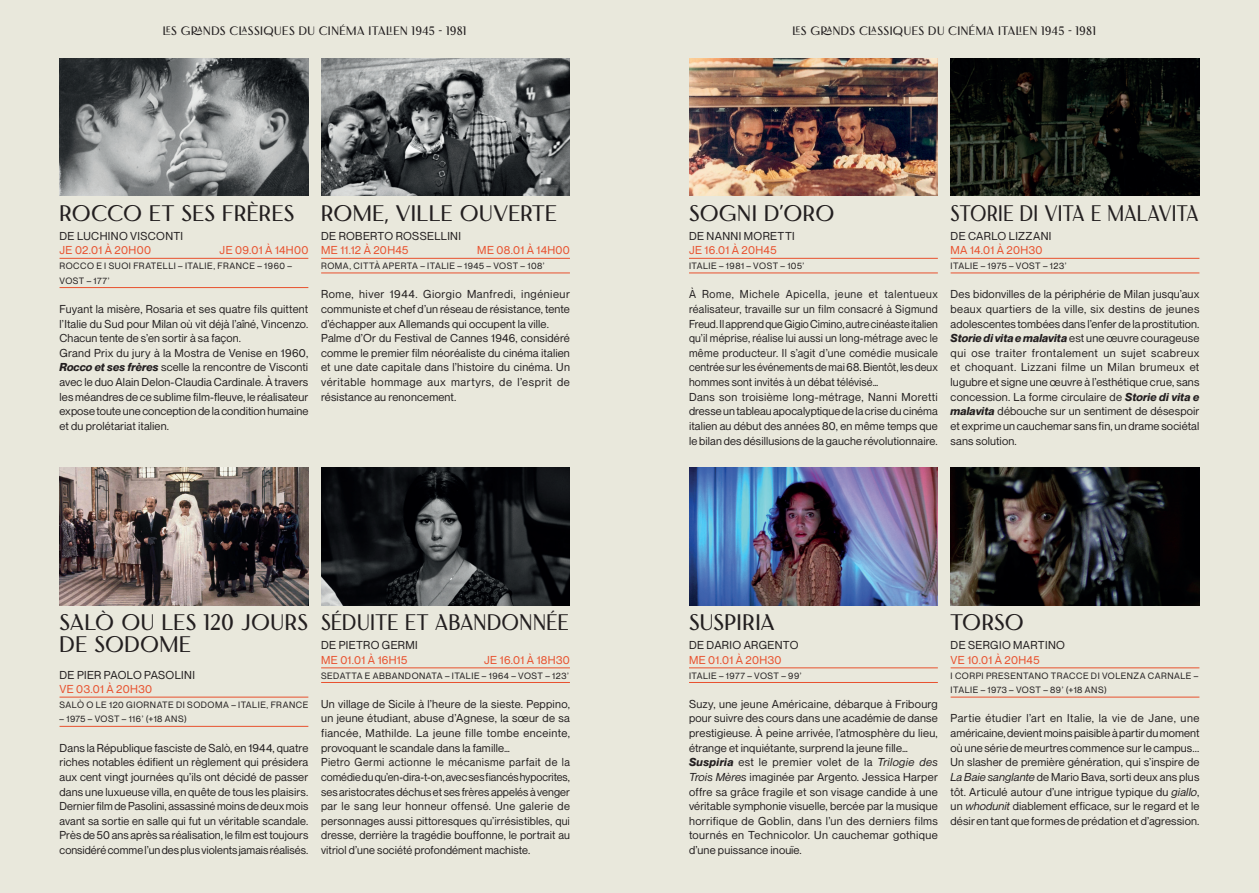
<style>
.page{position:relative;width:1259px;height:893px;background:#fff}
.page>*{position:absolute;margin:0;border:0;box-sizing:border-box;transform-origin:0 0}
.t1{font:22.5px/21.9px "Florensans";letter-spacing:.015em;color:#231f20}
.t2{font:22.5px "Florensans";letter-spacing:.015em;color:#231f20;scale:.87 1}
.t3{font:22.5px "Florensans";letter-spacing:.015em;color:#231f20;scale:.93 1}
.t4{font:12.15px "Florensans";letter-spacing:.035em;color:#231f20}
.t5{font:11.25px/14.7px "Neue Montreal";letter-spacing:.015em;color:#231f20}
.t6{font:11.25px/14.7px "Neue Montreal";letter-spacing:.015em;color:#231f20;scale:.96 1}
.t7{font:11.25px "Neue Montreal";letter-spacing:.03em;color:#e8512e}
.t8{font:11.25px "Neue Montreal";letter-spacing:.035em;color:#231f20}
.t9{font:9px/14.7px "Neue Montreal";letter-spacing:.055em;color:#231f20}
.s1{font-weight:700;font-style:italic}
.s2{font-style:italic}
</style>
<div class="page">
<div style="left:0;top:0;width:629px;height:893px;background:#e9e8dc"></div>
<div style="left:629px;top:0;width:630px;height:893px;background:#e9e8dc"></div>
<img style="left:689px;top:468px;width:249px;height:137px">
<img style="left:950px;top:58px;width:249px;height:138px">
<img style="left:689px;top:58px;width:249px;height:138px">
<img style="left:321px;top:468px;width:249px;height:137px">
<img style="left:60px;top:468px;width:248px;height:137px">
<img style="left:321px;top:58px;width:249px;height:138px">
<img style="left:60px;top:58px;width:248px;height:138px">
<img style="left:950px;top:468px;width:249px;height:137px">
<hr style="left:950px;top:668px;width:249px;height:1px;background:#e8512e">
<hr style="left:950px;top:697px;width:249px;height:1px;background:#e8512e">
<hr style="left:689px;top:668px;width:249px;height:1px;background:#e8512e">
<hr style="left:689px;top:682px;width:249px;height:1px;background:#e8512e">
<hr style="left:950px;top:258px;width:249px;height:1px;background:#e8512e">
<hr style="left:950px;top:273px;width:249px;height:1px;background:#e8512e">
<hr style="left:689px;top:258px;width:249px;height:1px;background:#e8512e">
<hr style="left:689px;top:273px;width:249px;height:1px;background:#e8512e">
<hr style="left:321px;top:668px;width:249px;height:1px;background:#e8512e">
<hr style="left:321px;top:682px;width:249px;height:1px;background:#e8512e">
<hr style="left:60px;top:697px;width:248px;height:1px;background:#e8512e">
<hr style="left:60px;top:726px;width:248px;height:1px;background:#e8512e">
<hr style="left:321px;top:258px;width:249px;height:1px;background:#e8512e">
<hr style="left:321px;top:273px;width:249px;height:1px;background:#e8512e">
<hr style="left:60px;top:258px;width:248px;height:1px;background:#e8512e">
<hr style="left:60px;top:287px;width:248px;height:1px;background:#e8512e">
<p class="t4" style="left:163px;top:24px;width:305px">LES GRANDS CLASSIQUES DU CINÉMA ITALIEN 1945 - 1981</p>
<p class="t4" style="left:792px;top:24px;width:305px">LES GRANDS CLASSIQUES DU CINÉMA ITALIEN 1945 - 1981</p>
<h1 class="t1" style="left:60px;top:202px;width:236px">ROCCO ET SES FRÈRES</h1>
<p class="t8" style="left:60px;top:229px;width:125px">DE LUCHINO VISCONTI</p>
<p class="t7" style="left:60px;top:244px;width:93px">JE 02.01 À 20H00</p>
<p class="t7" style="left:220px;top:244px;width:90px">JE 09.01 À 14H00</p>
<p class="t9" style="left:60px;top:258px;width:234px">ROCCO E I SUOI FRATELLI – ITALIE, FRANCE – 1960 –<br>VOST – 177’</p>
<p class="t5" style="left:60px;top:302px;width:250px">Fuyant la misère, Rosaria et ses quatre fils quittent l’Italie du Sud pour Milan où vit déjà l’aîné, Vincenzo.<br>Chacun tente de s’en sortir à sa façon.<br>Grand Prix du jury à la Mostra de Venise en 1960, <span class="s1">Rocco et ses frères</span> scelle la rencontre de Visconti avec le duo Alain Delon-Claudia Cardinale. À travers les méandres de ce sublime film-fleuve, le réalisateur expose toute une conception de la condition humaine et du prolétariat italien.</p>
<h1 class="t1" style="left:321px;top:202px;width:237px">ROME, VILLE OUVERTE</h1>
<p class="t5" style="left:321px;top:228px;width:141px">DE ROBERTO ROSSELLINI</p>
<p class="t7" style="left:321px;top:244px;width:89px">ME 11.12 À 20H45</p>
<p class="t7" style="left:477px;top:244px;width:94px">ME 08.01 À 14H00</p>
<p class="t9" style="left:321px;top:258px;width:225px">ROMA, CITTÀ APERTA – ITALIE – 1945 – VOST – 108’</p>
<p class="t5" style="left:321px;top:287px;width:250px">Rome, hiver 1944. Giorgio Manfredi, ingénieur communiste et chef d’un réseau de résistance, tente d’échapper aux Allemands qui occupent la ville.<br>Palme d’Or du Festival de Cannes 1946, considéré comme le premier film néoréaliste du cinéma italien et une date capitale dans l’histoire du cinéma. Un véritable hommage aux martyrs, de l’esprit de résistance au renoncement.</p>
<h1 class="t1" style="left:60px;top:611px;width:250px">SALÒ OU LES 120 JOURS<br>DE SODOME</h1>
<p class="t5" style="left:60px;top:667px;width:137px">DE PIER PAOLO PASOLINI</p>
<p class="t7" style="left:60px;top:682px;width:94px">VE 03.01 À 20H30</p>
<p class="t9" style="left:60px;top:697px;width:250px">SALÒ O LE 120 GIORNATE DI SODOMA – ITALIE, FRANCE</p>
<p class="t9" style="left:60px;top:712px;width:129px">– 1975 – VOST – 116’ (+18 ANS)</p>
<p class="t5" style="left:60px;top:740px;width:250px;text-align:justify">Dans la République fasciste de Salò, en 1944, quatre riches notables édifient un règlement qui présidera aux cent vingt journées qu’ils ont décidé de passer dans une luxueuse villa, en quête de tous les plaisirs.<br>Dernier film de Pasolini, assassiné moins de deux mois avant sa sortie en salle qui fut un véritable scandale.<br>Près de 50 ans après sa réalisation, le film est toujours considéré comme l’un des plus violents jamais réalisés.</p>
<h1 class="t3" style="left:321px;top:610px;width:268px">SÉDUITE ET ABANDONNÉE</h1>
<p class="t8" style="left:321px;top:638px;width:98px">DE PIETRO GERMI</p>
<p class="t7" style="left:321px;top:653px;width:88px">ME 01.01 À 16H15</p>
<p class="t7" style="left:484px;top:653px;width:87px">JE 16.01 À 18H30</p>
<p class="t9" style="left:321px;top:668px;width:249px">SEDATTA E ABBANDONATA – ITALIE – 1964 – VOST – 123’</p>
<p class="t5" style="left:321px;top:696px;width:250px">Un village de Sicile à l’heure de la sieste. Peppino, un jeune étudiant, abuse d’Agnese, la sœur de sa fiancée, Mathilde. La jeune fille tombe enceinte, provoquant le scandale dans la famille…<br>Pietro Germi actionne le mécanisme parfait de la comédie du qu’en-dira-t-on, avec ses fiancés hypocrites, ses aristocrates déchus et ses frères appelés à venger par le sang leur honneur offensé. Une galerie de personnages aussi pittoresques qu’irrésistibles, qui dresse, derrière la tragédie bouffonne, le portrait au vitriol d’une société profondément machiste.</p>
<h1 class="t1" style="left:689px;top:202px;width:147px">SOGNI D’ORO</h1>
<p class="t8" style="left:689px;top:229px;width:107px">DE NANNI MORETTI</p>
<p class="t7" style="left:689px;top:244px;width:89px">JE 16.01 À 20H45</p>
<p class="t9" style="left:689px;top:258px;width:117px">ITALIE – 1981 – VOST – 105’</p>
<p class="t6" style="left:689px;top:287px;width:261px">À Rome, Michele Apicella, jeune et talentueux réalisateur, travaille sur un film consacré à Sigmund Freud. Il apprend que Gigio Cimino, autre cinéaste italien qu’il méprise, réalise lui aussi un long-métrage avec le même producteur. Il s’agit d’une comédie musicale centrée sur les événements de mai 68. Bientôt, les deux hommes sont invités à un débat télévisé…<br>Dans son troisième long-métrage, Nanni Moretti dresse un tableau apocalyptique de la crise du cinéma italien au début des années 80, en même temps que le bilan des désillusions de la gauche révolutionnaire.</p>
<h1 class="t2" style="left:950px;top:201px;width:287px">STORIE DI VITA E MALAVITA</h1>
<p class="t5" style="left:950px;top:228px;width:102px">DE CARLO LIZZANI</p>
<p class="t7" style="left:950px;top:244px;width:93px">MA 14.01 À 20H30</p>
<p class="t9" style="left:950px;top:258px;width:117px">ITALIE – 1975 – VOST – 123’</p>
<p class="t5" style="left:950px;top:287px;width:250px;text-align:justify">Des bidonvilles de la périphérie de Milan jusqu’aux beaux quartiers de la ville, six destins de jeunes adolescentes tombées dans l’enfer de la prostitution.<br><span class="s1">Storie di vita e malavita</span> est une œuvre courageuse qui ose traiter frontalement un sujet scabreux et choquant. Lizzani filme un Milan brumeux et lugubre et signe une œuvre à l’esthétique crue, sans concession. La forme circulaire de <span class="s1">Storie di vita e malavita</span> débouche sur un sentiment de désespoir et exprime un cauchemar sans fin, un drame sociétal sans solution.</p>
<h1 class="t1" style="left:689px;top:611px;width:87px">SUSPIRIA</h1>
<p class="t5" style="left:689px;top:638px;width:111px">DE DARIO ARGENTO</p>
<p class="t7" style="left:689px;top:653px;width:94px">ME 01.01 À 20H30</p>
<p class="t9" style="left:689px;top:668px;width:114px">ITALIE – 1977 – VOST – 99’</p>
<p class="t5" style="left:689px;top:696px;width:250px">Suzy, une jeune Américaine, débarque à Fribourg pour suivre des cours dans une académie de danse prestigieuse. À peine arrivée, l’atmosphère du lieu, étrange et inquiétante, surprend la jeune fille… <span class="s1">Suspiria</span> est le premier volet de la <span class="s2">Trilogie des Trois Mères</span> imaginée par Argento. Jessica Harper offre sa grâce fragile et son visage candide à une véritable symphonie visuelle, bercée par la musique horrifique de Goblin, dans l’un des derniers films tournés en Technicolor. Un cauchemar gothique d’une puissance inouïe.</p>
<h1 class="t1" style="left:950px;top:611px;width:75px">TORSO</h1>
<p class="t5" style="left:950px;top:638px;width:116px">DE SERGIO MARTINO</p>
<p class="t7" style="left:950px;top:653px;width:90px">VE 10.01 À 20H45</p>
<p class="t9" style="left:950px;top:668px;width:249px">I CORPI PRESENTANO TRACCE DI VOLENZA CARNALE –<br>ITALIE – 1973 – VOST – 89’ (+18 ANS)</p>
<p class="t5" style="left:950px;top:711px;width:250px;text-align:justify">Partie étudier l’art en Italie, la vie de Jane, une américaine, devient moins paisible à partir du moment où une série de meurtres commence sur le campus...<br>Un slasher de première génération, qui s’inspire de <span class="s2">La Baie sanglante</span> de Mario Bava, sorti deux ans plus tôt. Articulé autour d’une intrigue typique du <span class="s2">giallo</span>, un <span class="s2">whodunit</span> diablement efficace, sur le regard et le désir en tant que formes de prédation et d’agression.</p>
</div>
